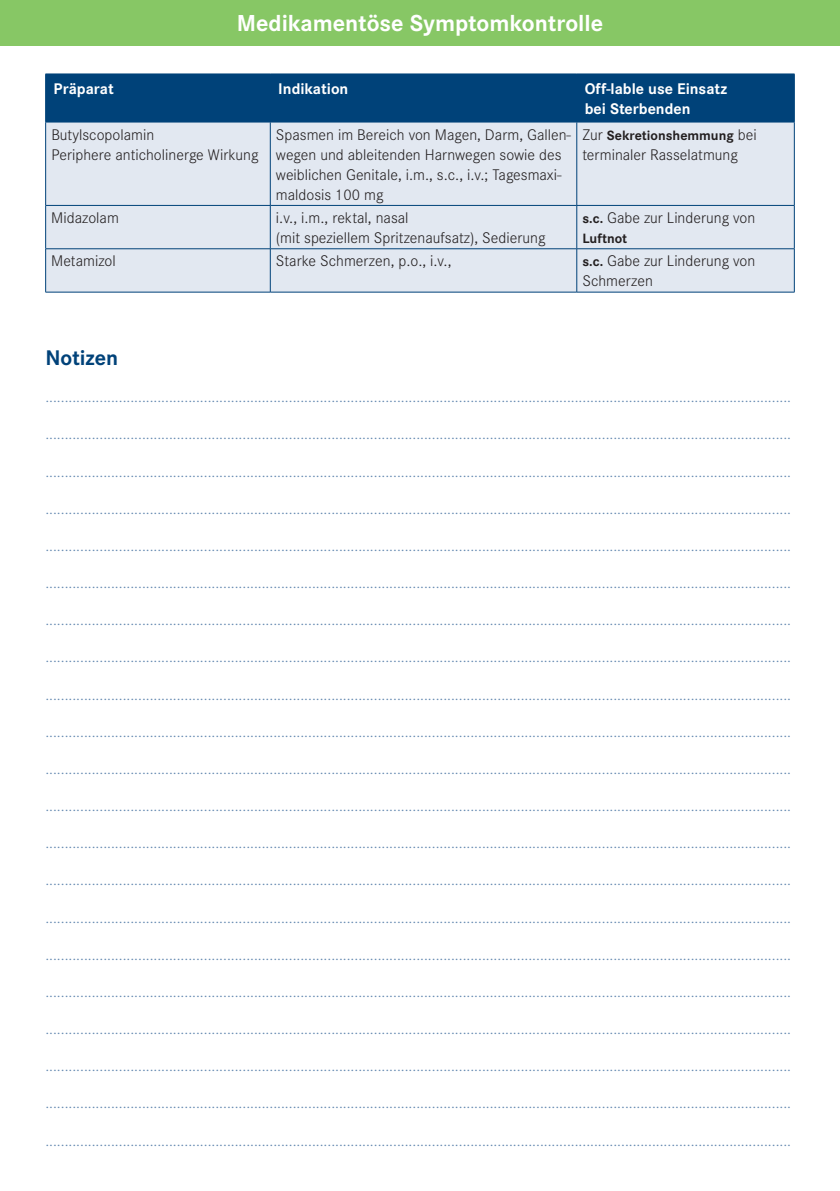
<style>
.page{position:relative;width:840px;height:1191px;background:#fff}
.page>*{position:absolute;margin:0;border:0;box-sizing:border-box;transform-origin:0 0}
.t1{font:700 24px "Corporate S";color:#fff}
.t2{font:700 22px "Corporate S";color:#004279}
.t3{font:300 16px/20px "Corporate S";color:#231f20}
.t4{font:700 16px/20px "Corporate S";color:#fff}
.t5{font:300 15px "Corporate S";color:#6388b0}
.t6{font:700 14px "Corporate S";color:#231f20}
.s1{font-weight:300;font-size:16px}
.s2{font-weight:700;font-size:14px}
</style>
<div class="page">
<div style="left:46px;top:75px;width:747px;height:47px;background:#004279"></div>
<div style="left:46px;top:123px;width:747px;height:169px;background:#e2e8f1"></div>
<hr style="left:45px;top:74px;width:1px;height:48px;background:#004279">
<hr style="left:45px;top:74px;width:225px;height:1px;background:#004279">
<hr style="left:270px;top:74px;width:306px;height:1px;background:#004279">
<hr style="left:576px;top:74px;width:218px;height:1px;background:#004279">
<hr style="left:270px;top:74px;width:1px;height:48px;background:#004279">
<hr style="left:576px;top:74px;width:1px;height:48px;background:#004279">
<hr style="left:793px;top:74px;width:1px;height:48px;background:#004279">
<hr style="left:45px;top:122px;width:1px;height:83px;background:#004279">
<hr style="left:45px;top:122px;width:225px;height:1px;background:#004279">
<hr style="left:270px;top:122px;width:306px;height:1px;background:#004279">
<hr style="left:576px;top:122px;width:218px;height:1px;background:#004279">
<hr style="left:270px;top:122px;width:1px;height:83px;background:#004279">
<hr style="left:576px;top:122px;width:1px;height:83px;background:#004279">
<hr style="left:793px;top:122px;width:1px;height:83px;background:#004279">
<hr style="left:45px;top:206px;width:1px;height:42px;background:#004279">
<hr style="left:45px;top:249px;width:1px;height:43px;background:#004279">
<hr style="left:45px;top:205px;width:225px;height:1px;background:#004279">
<hr style="left:270px;top:205px;width:306px;height:1px;background:#004279">
<hr style="left:576px;top:205px;width:218px;height:1px;background:#004279">
<hr style="left:270px;top:206px;width:1px;height:42px;background:#004279">
<hr style="left:576px;top:206px;width:1px;height:42px;background:#004279">
<hr style="left:793px;top:206px;width:1px;height:42px;background:#004279">
<hr style="left:270px;top:249px;width:1px;height:43px;background:#004279">
<hr style="left:576px;top:249px;width:1px;height:43px;background:#004279">
<hr style="left:793px;top:249px;width:1px;height:43px;background:#004279">
<hr style="left:45px;top:248px;width:225px;height:1px;background:#004279">
<hr style="left:270px;top:248px;width:306px;height:1px;background:#004279">
<hr style="left:576px;top:248px;width:218px;height:1px;background:#004279">
<hr style="left:45px;top:292px;width:225px;height:1px;background:#004279">
<hr style="left:270px;top:292px;width:306px;height:1px;background:#004279">
<hr style="left:576px;top:292px;width:218px;height:1px;background:#004279">
<div style="left:0;top:0;width:839px;height:45px;background:#87c765"></div>
<h1 class="t1" style="left:237px;top:6px;width:368px">Medikamentöse Symptomkontrolle</h1>
<p class="t4" style="left:54px;top:78px;width:62px">Präparat</p>
<p class="t4" style="left:278px;top:78px;width:72px">Indikation</p>
<p class="t4" style="left:584px;top:78px;width:144px">Off-lable use Einsatz bei Sterbenden</p>
<p class="t3" style="left:51px;top:124px;width:209px">Butylscopolamin<br>Periphere anticholinerge Wirkung</p>
<p class="t3" style="left:276px;top:124px;width:296px">Spasmen im Bereich von Magen, Darm, Gallen&shy;wegen und ableitenden Harnwegen sowie des weiblichen Genitale, i.m., s.c., i.v.; Tagesmaxi&shy;maldosis 100 mg</p>
<p class="t6" style="left:582px;top:125px;width:176px"><span class="s1">Zur</span> Sekretionshemmung <span class="s1">bei</span></p>
<p class="t3" style="left:582px;top:144px;width:157px">terminaler Rasselatmung</p>
<p class="t3" style="left:51px;top:207px;width:69px">Midazolam</p>
<p class="t3" style="left:276px;top:207px;width:271px">i.v., i.m., rektal, nasal<br>(mit speziellem Spritzenaufsatz), Sedierung</p>
<p class="t3" style="left:582px;top:207px;width:174px"><span class="s2">s.c.</span> Gabe zur Linderung von</p>
<p class="t6" style="left:582px;top:229px;width:46px">Luftnot</p>
<p class="t3" style="left:51px;top:251px;width:66px">Metamizol</p>
<p class="t3" style="left:276px;top:251px;width:177px">Starke Schmerzen, p.o., i.v.,</p>
<p class="t3" style="left:582px;top:251px;width:174px"><span class="s2">s.c.</span> Gabe zur Linderung von<br>Schmerzen</p>
<h2 class="t2" style="left:45px;top:342px;width:74px">Notizen</h2>
<p class="t5" style="left:45px;top:387px;width:746px">.................................................................................................................................................................................................</p>
<p class="t5" style="left:45px;top:425px;width:746px">.................................................................................................................................................................................................</p>
<p class="t5" style="left:45px;top:462px;width:746px">.................................................................................................................................................................................................</p>
<p class="t5" style="left:45px;top:499px;width:746px">.................................................................................................................................................................................................</p>
<p class="t5" style="left:45px;top:536px;width:746px">.................................................................................................................................................................................................</p>
<p class="t5" style="left:45px;top:573px;width:746px">.................................................................................................................................................................................................</p>
<p class="t5" style="left:45px;top:610px;width:746px">.................................................................................................................................................................................................</p>
<p class="t5" style="left:45px;top:647px;width:746px">.................................................................................................................................................................................................</p>
<p class="t5" style="left:45px;top:685px;width:746px">.................................................................................................................................................................................................</p>
<p class="t5" style="left:45px;top:722px;width:746px">.................................................................................................................................................................................................</p>
<p class="t5" style="left:45px;top:759px;width:746px">.................................................................................................................................................................................................</p>
<p class="t5" style="left:45px;top:796px;width:746px">.................................................................................................................................................................................................</p>
<p class="t5" style="left:45px;top:833px;width:746px">.................................................................................................................................................................................................</p>
<p class="t5" style="left:45px;top:870px;width:746px">.................................................................................................................................................................................................</p>
<p class="t5" style="left:45px;top:908px;width:746px">.................................................................................................................................................................................................</p>
<p class="t5" style="left:45px;top:945px;width:746px">.................................................................................................................................................................................................</p>
<p class="t5" style="left:45px;top:982px;width:746px">.................................................................................................................................................................................................</p>
<p class="t5" style="left:45px;top:1019px;width:746px">.................................................................................................................................................................................................</p>
<p class="t5" style="left:45px;top:1056px;width:746px">.................................................................................................................................................................................................</p>
<p class="t5" style="left:45px;top:1093px;width:746px">.................................................................................................................................................................................................</p>
<p class="t5" style="left:45px;top:1130px;width:746px">.................................................................................................................................................................................................</p>
</div>
